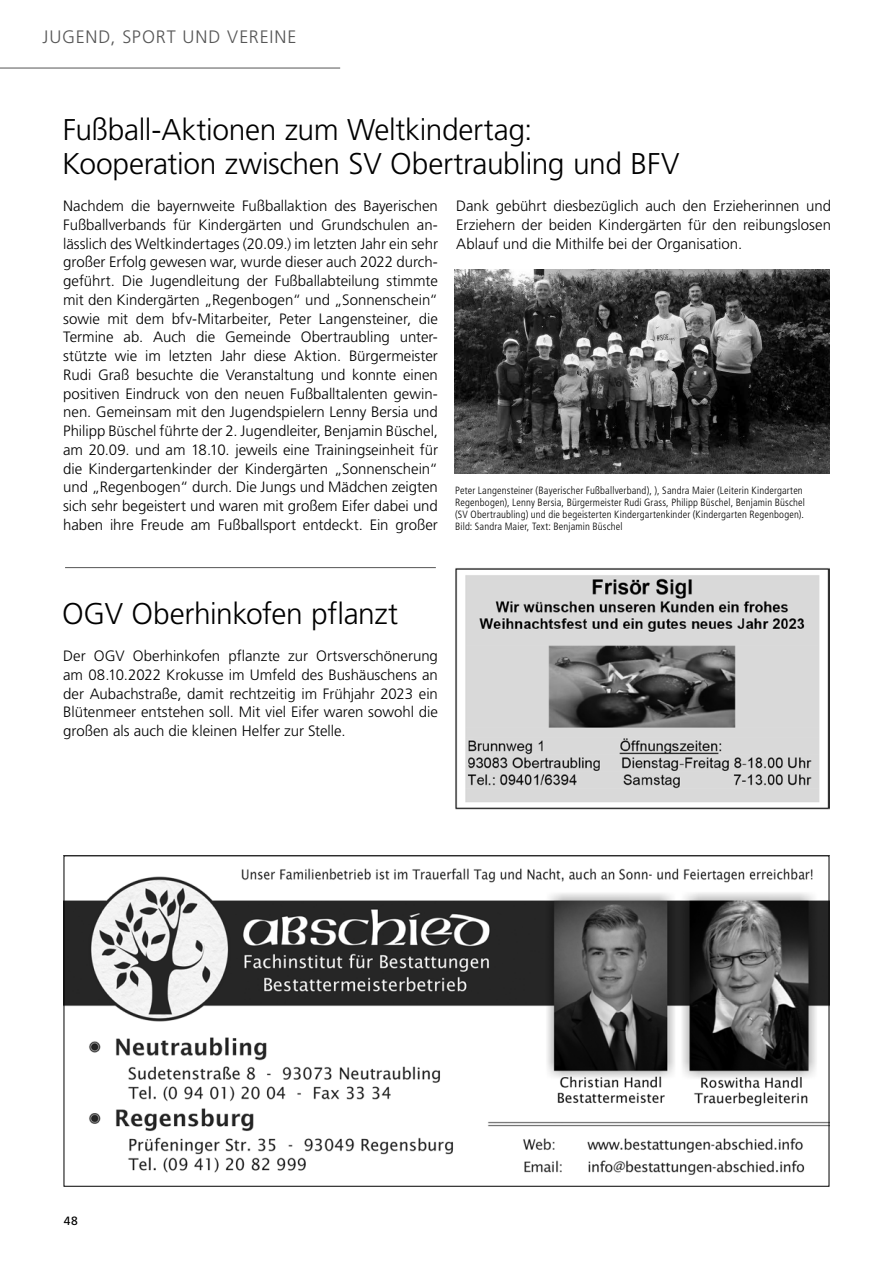
<style>
.page{position:relative;width:893px;height:1263px;background:#fff}
.page>*{position:absolute;margin:0;border:0;box-sizing:border-box;transform-origin:0 0}
.t1{font:300 30px/33.5px "Frutiger LT Pro";letter-spacing:-.015em;color:#000}
.t2{font:300 18px "Frutiger LT Pro";letter-spacing:.05em;color:#565656}
.t3{font:300 15px/18.8px "Frutiger LT Pro";letter-spacing:-.005em;color:#000;text-align:justify}
.t4{font:12px "Frutiger LT Pro";color:#000}
.t5{font:300 condensed 10.5px/12px "Frutiger LT Pro";letter-spacing:.015em;color:#000}
</style>
<div class="page">
<img style="left:454px;top:269px;width:375px;height:205px">
<img style="left:455px;top:568px;width:374px;height:242px">
<img style="left:66px;top:868px;width:761px;height:307px">
<hr style="left:65px;top:567px;width:371px;height:1px;background:#565656">
<hr style="left:0;top:68px;width:340px;height:1px;background:#565656">
<p class="t2" style="left:43px;top:27px;width:255px">JUGEND, SPORT UND VEREINE</p>
<h1 class="t1" style="left:62px;top:113px;width:619px">Fußball-Aktionen zum Weltkindertag:<br>Kooperation zwischen SV Obertraubling und BFV</h1>
<p class="t3" style="left:63px;top:197px;width:376px">Nachdem die bayernweite Fußballaktion des Bayerischen Fußballverbands für Kindergärten und Grundschulen an&shy;lässlich des Weltkindertages (20.09.) im letzten Jahr ein sehr großer Erfolg gewesen war, wurde dieser auch 2022 durch&shy;geführt. Die Jugendleitung der Fußballabteilung stimmte mit den Kindergärten „Regenbogen“ und „Sonnenschein“ sowie mit dem bfv-Mitarbeiter, Peter Langensteiner, die Termine ab. Auch die Gemeinde Obertraubling unter&shy;stützte wie im letzten Jahr diese Aktion. Bürgermeister Rudi Graß besuchte die Veranstaltung und konnte einen positiven Eindruck von den neuen Fußballtalenten gewin&shy;nen. Gemeinsam mit den Jugendspielern Lenny Bersia und Philipp Büschel führte der 2. Jugendleiter, Benjamin Büschel, am 20.09. und am 18.10. jeweils eine Trainingseinheit für die Kindergartenkinder der Kindergärten „Sonnenschein“ und „Regenbogen“ durch. Die Jungs und Mädchen zeigten sich sehr begeistert und waren mit großem Eifer dabei und haben ihre Freude am Fußballsport entdeckt. Ein großer</p>
<p class="t3" style="left:456px;top:197px;width:376px">Dank gebührt diesbezüglich auch den Erzieherinnen und Erziehern der beiden Kindergärten für den reibungslosen Ablauf und die Mithilfe bei der Organisation.</p>
<p class="t5" style="left:455px;top:484px;width:351px">Peter Langensteiner (Bayerischer Fußballverband), ), Sandra Maier (Leiterin Kindergarten Regenbogen), Lenny Bersia, Bürgermeister Rudi Grass, Philipp Büschel, Benjamin Büschel (SV Obertraubling) und die begeisterten Kindergartenkinder (Kindergarten Regenbogen).<br>Bild: Sandra Maier, Text: Benjamin Büschel</p>
<h1 class="t1" style="left:62px;top:597px;width:337px">OGV Oberhinkofen pflanzt</h1>
<p class="t3" style="left:63px;top:647px;width:376px">Der OGV Oberhinkofen pflanzte zur Ortsverschönerung am 08.10.2022 Krokusse im Umfeld des Bushäuschens an der Aubachstraße, damit rechtzeitig im Frühjahr 2023 ein Blütenmeer entstehen soll. Mit viel Eifer waren sowohl die großen als auch die kleinen Helfer zur Stelle.</p>
<p class="t4" style="left:64px;top:1213px;width:15px">48</p>
</div>
